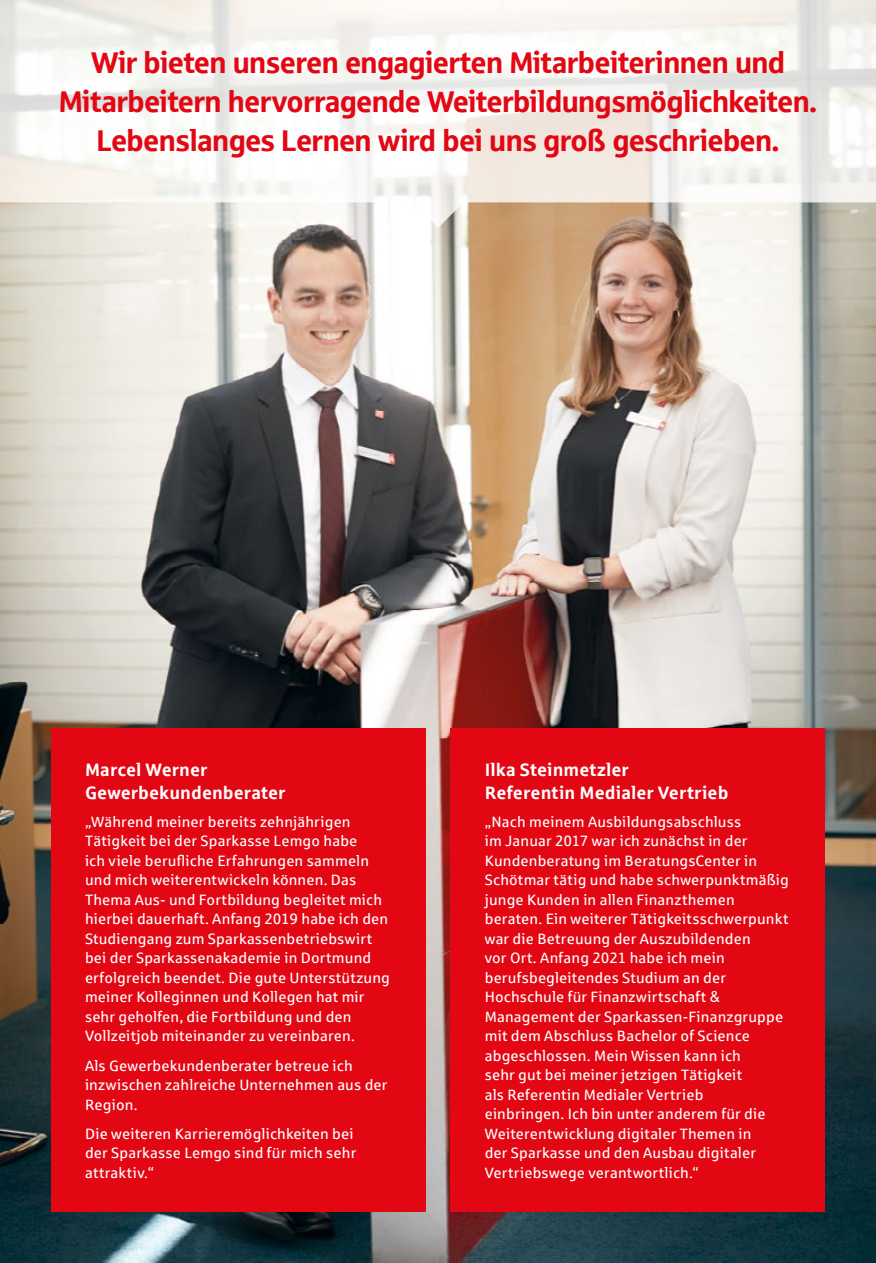
<style>
.page{position:relative;width:876px;height:1263px;background:#fff}
.page>*{position:absolute;margin:0;border:0;box-sizing:border-box;transform-origin:0 0}
.t1{font:30px/39px "Sparkasse Head";color:#e30613;text-align:center}
.t2{font:700 18px/22.5px "Sparkasse Rg";letter-spacing:.005em;color:#fff}
.t3{font:15px/19.5px "Sparkasse Rg";letter-spacing:.01em;color:#fff}
</style>
<div class="page">
<img style="left:0;top:228px;width:876px;height:1035px">
<svg style="left:0;top:0;width:875px;height:228px"></svg>
<hr style="left:875px;top:0;width:1px;height:631px;background:#e30613">
<div style="left:51px;top:729px;width:374px;height:483px;background:#e30613"></div>
<div style="left:451px;top:729px;width:374px;height:483px;background:#e30613"></div>
<h1 class="t1" style="left:59px;top:42px;width:759px">Wir bieten unseren engagierten Mitarbeiterinnen und<br>Mitarbeitern hervorragende Weiterbildungsmöglichkeiten.<br>Lebenslanges Lernen wird bei uns groß geschrieben.</h1>
<p class="t2" style="left:85px;top:758px;width:202px">Marcel Werner<br>Gewerbekundenberater</p>
<p class="t3" style="left:85px;top:811px;width:306px">„Während meiner bereits zehnjährigen Tätigkeit bei der Sparkasse Lemgo habe<br>ich viele berufliche Erfahrungen sammeln und mich weiterentwickeln können. Das Thema Aus- und Fortbildung begleitet mich hierbei dauerhaft. Anfang 2019 habe ich den Studiengang zum Sparkassenbetriebswirt bei der Sparkassenakademie in Dortmund erfolgreich beendet. Die gute Unterstützung meiner Kolleginnen und Kollegen hat mir sehr geholfen, die Fortbildung und den Vollzeitjob miteinander zu vereinbaren.</p>
<p class="t3" style="left:85px;top:1055px;width:304px">Als Gewerbekundenberater betreue ich inzwischen zahlreiche Unternehmen aus der<br>Region.</p>
<p class="t3" style="left:85px;top:1123px;width:273px">Die weiteren Karrieremöglichkeiten bei der Sparkasse Lemgo sind für mich sehr attraktiv.“</p>
<p class="t2" style="left:485px;top:758px;width:245px">Ilka Steinmetzler<br>Referentin Medialer Vertrieb</p>
<p class="t3" style="left:485px;top:811px;width:306px">„Nach meinem Ausbildungsabschluss<br>im Januar 2017 war ich zunächst in der Kundenberatung im BeratungsCenter in Schötmar tätig und habe schwerpunktmäßig junge Kunden in allen Finanzthemen beraten. Ein weiterer Tätigkeitsschwerpunkt war die Betreuung der Auszubildenden<br>vor Ort. Anfang 2021 habe ich mein berufsbegleitendes Studium an der Hochschule für Finanzwirtschaft &amp; Management der Sparkassen-Finanzgruppe mit dem Abschluss Bachelor of Science abgeschlossen. Mein Wissen kann ich<br>sehr gut bei meiner jetzigen Tätigkeit<br>als Referentin Medialer Vertrieb<br>einbringen. Ich bin unter anderem für die Weiterentwicklung digitaler Themen in<br>der Sparkasse und den Ausbau digitaler Vertriebswege verantwortlich.“</p>
</div>
